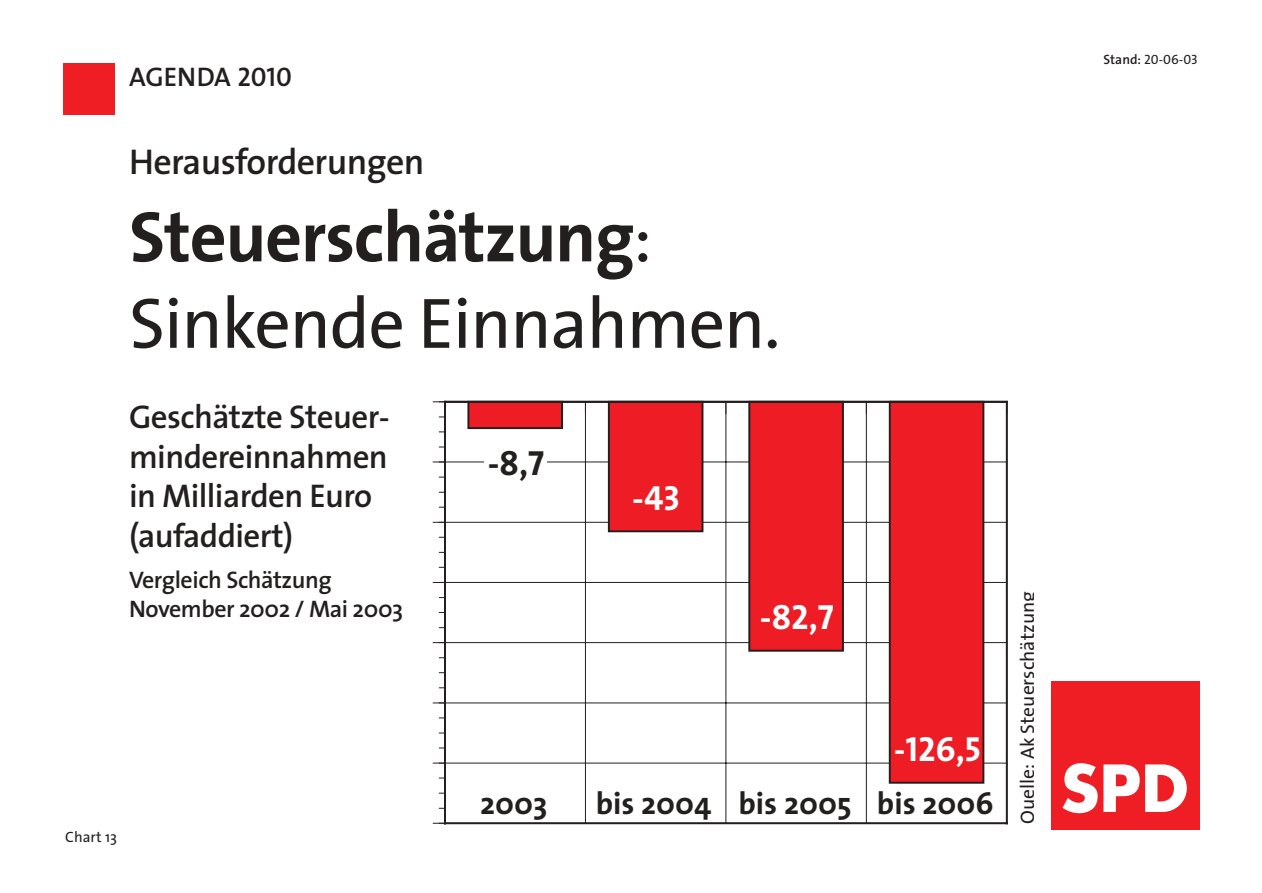
<style>
.page{position:relative;width:1262px;height:893px;background:#fff}
.page>*{position:absolute;margin:0;border:0;box-sizing:border-box;transform-origin:0 0}
.t1{font:72px/86.4px "The Sans";letter-spacing:-.02em;color:#231f1f}
.t2{font:700 63px "Futura";color:#fff}
.t3{font:600 36px "The Sans";letter-spacing:-.02em;color:#231f1f}
.t4{font:35.1px "The Sans Bold Caps";color:#fff}
.t5{font:35.1px "The Sans Bold Caps";color:#231f1f}
.t6{font:600 33px/39.6px "The Sans";letter-spacing:-.02em;color:#231f1f}
.t7{font:700 31.2px "The Sans";color:#231f1f}
.t8{font:27px "The Sans Semi Bold Caps";color:#231f1f}
.t9{font:600 24px/28.8px "The Sans";letter-spacing:-.02em;color:#231f1f}
.t10{font:19.65px "The Sans";color:#231f1f}
.t11{font:15px "The Sans";color:#231f1f}
.t12{font:13.5px "The Sans Caps";color:#231f1f}
.s1{font-weight:700}
.s2{font-family:"The Sans";font-weight:600}
</style>
<div class="page">
<div style="left:64px;top:64px;width:51px;height:51px;background:#ee1e24"></div>
<div style="left:1050px;top:680px;width:149px;height:149px;background:#ee1e24"></div>
<hr style="left:444px;top:822px;width:563px;height:2px;background:#231f1f">
<hr style="left:1005px;top:401px;width:2px;height:423px;background:#231f1f">
<hr style="left:444px;top:762px;width:563px;height:1px;background:#231f1f">
<hr style="left:444px;top:702px;width:563px;height:1px;background:#231f1f">
<hr style="left:444px;top:642px;width:563px;height:1px;background:#231f1f">
<hr style="left:444px;top:582px;width:563px;height:1px;background:#231f1f">
<hr style="left:444px;top:522px;width:563px;height:1px;background:#231f1f">
<hr style="left:444px;top:461px;width:563px;height:1px;background:#231f1f">
<hr style="left:585px;top:401px;width:1px;height:422px;background:#231f1f">
<hr style="left:725px;top:401px;width:1px;height:422px;background:#231f1f">
<hr style="left:866px;top:401px;width:1px;height:422px;background:#231f1f">
<div style="left:468px;top:402px;width:94px;height:26px;background:#ee1c24"></div>
<div style="left:467px;top:401px;width:96px;height:28px;border:2px solid #231f1f"></div>
<div style="left:609px;top:402px;width:93px;height:129px;background:#ee1c24"></div>
<div style="left:608px;top:401px;width:95px;height:131px;border:2px solid #231f1f"></div>
<div style="left:749px;top:402px;width:94px;height:248px;background:#ee1c24"></div>
<div style="left:748px;top:401px;width:96px;height:250px;border:2px solid #231f1f"></div>
<div style="left:889px;top:402px;width:94px;height:380px;background:#ee1c24"></div>
<div style="left:888px;top:401px;width:96px;height:382px;border:2px solid #231f1f"></div>
<svg style="left:433px;top:822px;width:11px;height:2px"></svg>
<svg style="left:433px;top:401px;width:11px;height:16px"></svg>
<hr style="left:444px;top:401px;width:2px;height:423px;background:#231f1f">
<hr style="left:444px;top:401px;width:563px;height:2px;background:#231f1f">
<div style="left:484px;top:432px;width:62px;height:60px;background:#fff"></div>
<p class="t8" style="left:129px;top:60px;width:164px">AGENDA 2010</p>
<p class="t3" style="left:129px;top:148px;width:297px">Herausforderungen</p>
<h1 class="t1" style="left:129px;top:201px;width:653px"><span class="s1">Steuerschätzung</span>:<br>Sinkende Einnahmen.</h1>
<p class="t6" style="left:129px;top:400px;width:262px">Geschätzte Steuer&shy;mindereinnahmen in Milliarden Euro (aufaddiert)</p>
<p class="t9" style="left:129px;top:568px;width:276px">Vergleich Schätzung<br>November 2002 / Mai 2003</p>
<p class="t5" style="left:488px;top:442px;width:58px">-8,7</p>
<p class="t4" style="left:632px;top:477px;width:49px">-43</p>
<p class="t4" style="left:760px;top:596px;width:75px">-82,7</p>
<p class="t11" style="left:65px;top:831px;width:53px">Chart 13</p>
<p class="t4" style="left:893px;top:728px;width:89px">-126,5</p>
<p class="t7" style="left:480px;top:791px;width:69px">2003</p>
<p class="t7" style="left:595px;top:791px;width:399px">bis 2004 bis 2005 bis 2006</p>
<p class="t12" style="left:1103px;top:51px;width:96px"><span class="s2">Stand:</span> 20-06-03</p>
<p class="t10" style="left:1020px;top:823px;width:234px;rotate:-90deg">Quelle: Ak Steuerschätzung</p>
<h2 class="t2" style="left:1060px;top:759px;width:129px">SPD</h2>
</div>
